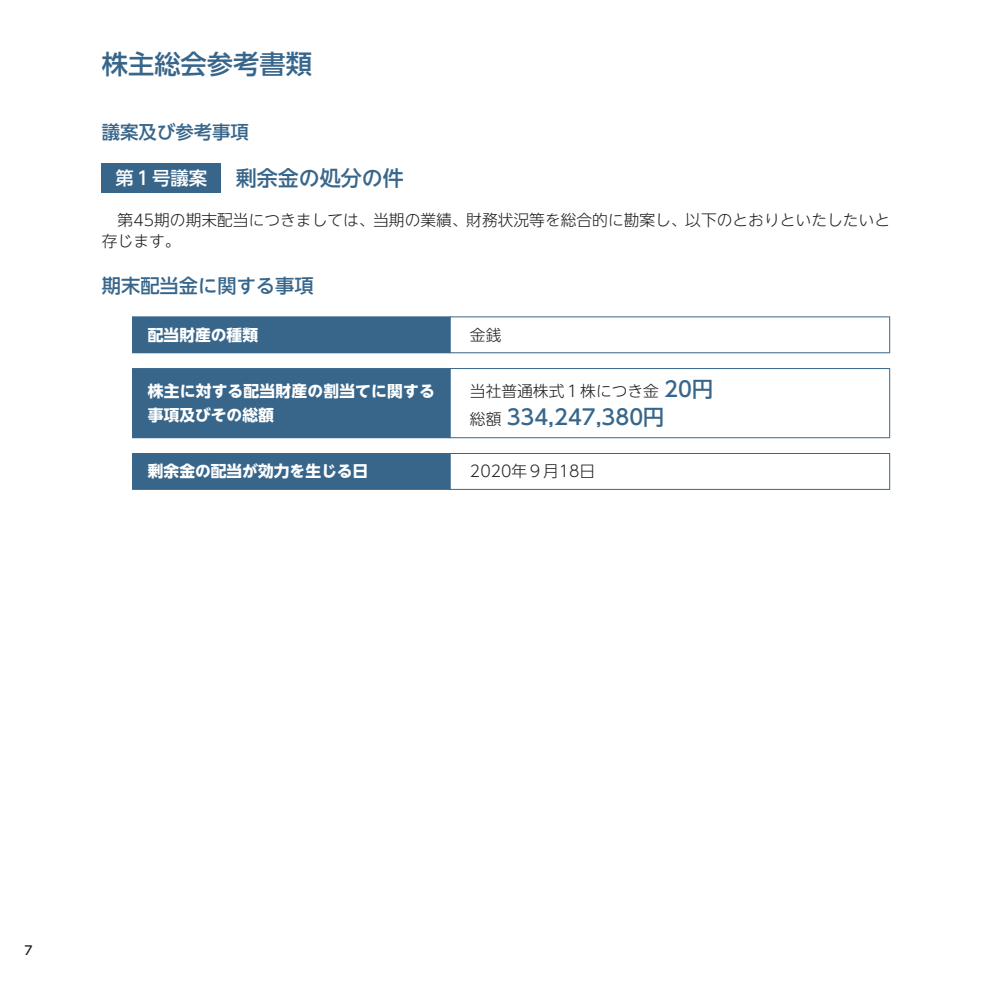
<style>
.page{position:relative;width:992px;height:993px;background:#fff}
.page>*{position:absolute;margin:0;border:0;box-sizing:border-box;transform-origin:0 0}
.t1{font:500 26.25px "UD Shin Go NT Pr 6";color:#38668b}
.t2{font:500 21px "UD Shin Go NT Pr 6";color:#38668b}
.t3{font:500 19.25px "UD Shin Go NT Pr 6";color:#38668b}
.t4{font:500 18.38px "UD Shin Go NT Pr 6";color:#38668b}
.t5{font:500 18.38px "UD Shin Go NT Pr 6";color:#fff}
.t6{font:300 15.75px/21px "UD Shin Go NT Pr 6";color:#231f20}
.t7{font:700 15.75px/24.5px "UD Shin Go NT Pr 6";color:#fff}
.t8{font:500 12.25px "UD Shin Go NT Pr 6";color:#231f20}
.s1{font-weight:500;font-size:21px;color:#38668b}
.s2{font-weight:300;font-size:15.75px;color:#231f20}
</style>
<div class="page">
<div style="left:102px;top:163px;width:119px;height:30px;background:#38668b"></div>
<div style="left:133px;top:317px;width:317px;height:35px;background:#38668b"></div>
<div style="left:133px;top:369px;width:317px;height:68px;background:#38668b"></div>
<div style="left:133px;top:454px;width:317px;height:35px;background:#38668b"></div>
<hr style="left:132px;top:316px;width:318px;height:1px;background:#38668b">
<hr style="left:132px;top:316px;width:1px;height:37px;background:#38668b">
<hr style="left:450px;top:316px;width:440px;height:1px;background:#38668b">
<hr style="left:889px;top:316px;width:1px;height:37px;background:#38668b">
<hr style="left:450px;top:316px;width:1px;height:37px;background:#38668b">
<hr style="left:132px;top:352px;width:318px;height:1px;background:#38668b">
<hr style="left:450px;top:352px;width:440px;height:1px;background:#38668b">
<hr style="left:132px;top:368px;width:318px;height:1px;background:#38668b">
<hr style="left:132px;top:368px;width:1px;height:70px;background:#38668b">
<hr style="left:450px;top:368px;width:440px;height:1px;background:#38668b">
<hr style="left:889px;top:368px;width:1px;height:70px;background:#38668b">
<hr style="left:450px;top:368px;width:1px;height:70px;background:#38668b">
<hr style="left:132px;top:437px;width:318px;height:1px;background:#38668b">
<hr style="left:450px;top:437px;width:440px;height:1px;background:#38668b">
<hr style="left:132px;top:453px;width:318px;height:1px;background:#38668b">
<hr style="left:132px;top:489px;width:318px;height:1px;background:#38668b">
<hr style="left:132px;top:453px;width:1px;height:36px;background:#38668b">
<hr style="left:450px;top:453px;width:440px;height:1px;background:#38668b">
<hr style="left:889px;top:453px;width:1px;height:36px;background:#38668b">
<hr style="left:450px;top:489px;width:440px;height:1px;background:#38668b">
<hr style="left:450px;top:453px;width:1px;height:36px;background:#38668b">
<h1 class="t1" style="left:102px;top:42px;width:211px">株主総会参考書類</h1>
<p class="t4" style="left:102px;top:117px;width:148px">議案及び参考事項</p>
<p class="t5" style="left:115px;top:163px;width:93px">第１号議案</p>
<h2 class="t2" style="left:236px;top:161px;width:169px">剰余金の処分の件</h2>
<p class="t6" style="left:102px;top:208px;width:789px">　第45期の期末配当につきましては、当期の業績、財務状況等を総合的に勘案し、以下のとおりといたしたいと存じます。</p>
<p class="t3" style="left:102px;top:269px;width:213px">期末配当金に関する事項</p>
<p class="t7" style="left:148px;top:322px;width:112px">配当財産の種類</p>
<p class="t6" style="left:470px;top:323px;width:33px">金銭</p>
<p class="t7" style="left:148px;top:378px;width:288px">株主に対する配当財産の割当てに関する事項及びその総額</p>
<p class="t6" style="left:470px;top:380px;width:244px">当社普通株式１株につき金 <span class="s1">20円</span></p>
<h2 class="t2" style="left:470px;top:400px;width:196px"><span class="s2">総額</span> 334,247,380円</h2>
<p class="t7" style="left:148px;top:458px;width:222px">剰余金の配当が効力を生じる日</p>
<p class="t6" style="left:470px;top:460px;width:127px">2020年９月18日</p>
<p class="t8" style="left:25px;top:940px;width:10px">7</p>
</div>
